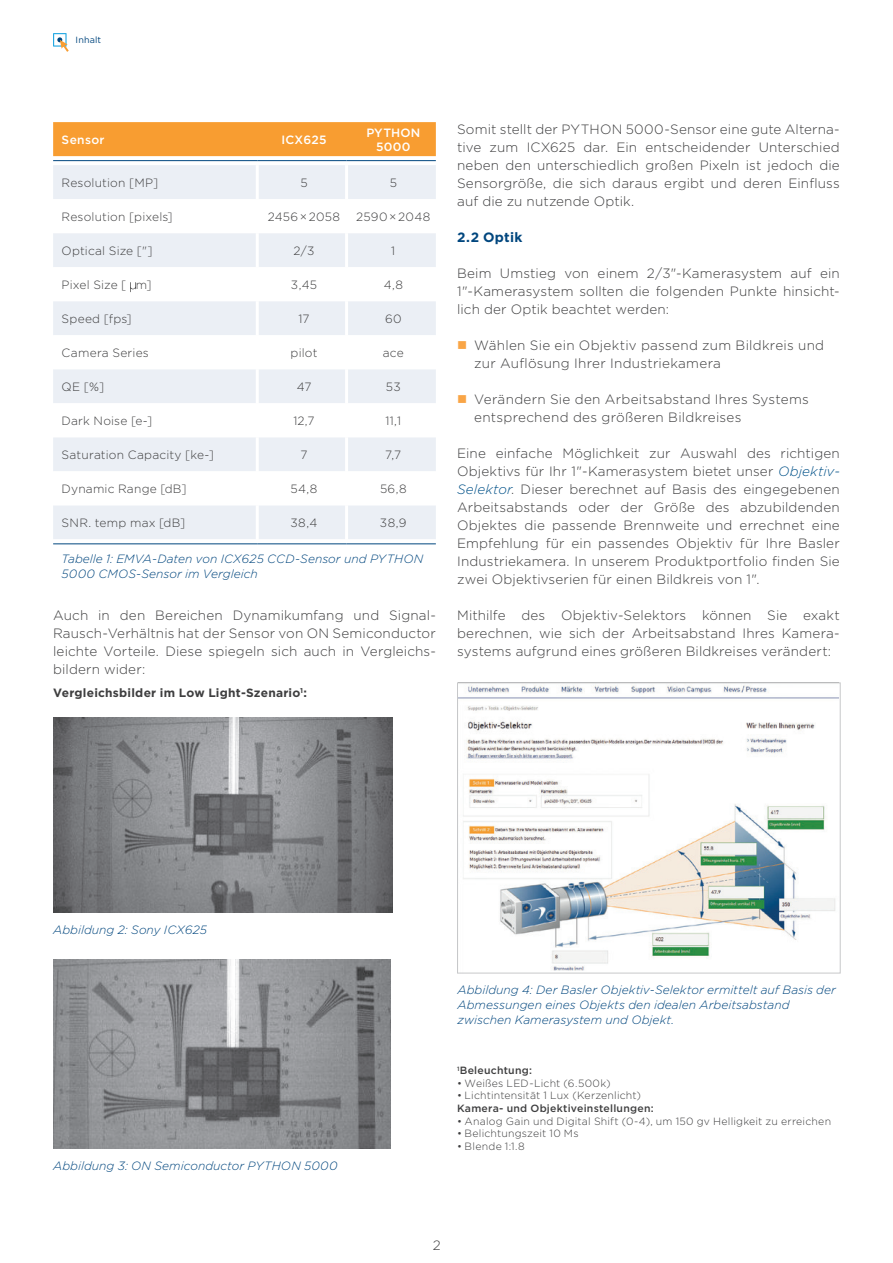
<style>
.page{position:relative;width:893px;height:1263px;background:#fff}
.page>*{position:absolute;margin:0;border:0;box-sizing:border-box;transform-origin:0 0}
.t1{font:300 13.5px/18px "Gotham";letter-spacing:.015em;color:#3e3e3f}
.t2{font:700 13.5px "Gotham";letter-spacing:.015em;color:#00467e}
.t3{font:italic 300 12px/15px "Gotham";letter-spacing:.005em;color:#00467e}
.t4{font:300 12px "Gotham";letter-spacing:.015em;color:#3e3e3f}
.t5{font:700 12px "Gotham";letter-spacing:.02em;color:#3e3e3f}
.t6{font:500 12px/14.4px "Gotham";letter-spacing:.02em;color:#fff;text-align:center}
.t7{font:300 10.5px "Gotham";letter-spacing:.02em;color:#3e3e3f}
.t8{font:500 10.5px "Gotham";letter-spacing:.025em;color:#3e3e3f}
.t9{font:9px "Gotham";letter-spacing:.02em;color:#00467e}
.s1{font-style:italic;color:#015188}
</style>
<div class="page">
<div style="left:53px;top:122px;width:383px;height:34px;background:#f89d31"></div>
<div style="left:53px;top:165px;width:383px;height:34px;background:#ebeff5"></div>
<svg style="left:53px;top:233px;width:383px;height:312px;fill:#ebeff5"></svg>
<hr style="left:256px;top:165px;width:3px;height:34px;background:#fff">
<hr style="left:345px;top:165px;width:3px;height:34px;background:#fff">
<hr style="left:256px;top:233px;width:3px;height:34px;background:#fff">
<hr style="left:345px;top:233px;width:3px;height:34px;background:#fff">
<hr style="left:256px;top:267px;width:3px;height:34px;background:#fff">
<hr style="left:345px;top:267px;width:3px;height:34px;background:#fff">
<hr style="left:256px;top:301px;width:3px;height:34px;background:#fff">
<hr style="left:345px;top:301px;width:3px;height:34px;background:#fff">
<hr style="left:256px;top:335px;width:3px;height:34px;background:#fff">
<hr style="left:345px;top:335px;width:3px;height:34px;background:#fff">
<hr style="left:256px;top:369px;width:3px;height:34px;background:#fff">
<hr style="left:345px;top:369px;width:3px;height:34px;background:#fff">
<hr style="left:256px;top:403px;width:3px;height:34px;background:#fff">
<hr style="left:345px;top:403px;width:3px;height:34px;background:#fff">
<hr style="left:256px;top:437px;width:3px;height:34px;background:#fff">
<hr style="left:345px;top:437px;width:3px;height:34px;background:#fff">
<hr style="left:256px;top:471px;width:3px;height:34px;background:#fff">
<hr style="left:345px;top:471px;width:3px;height:34px;background:#fff">
<hr style="left:256px;top:505px;width:3px;height:34px;background:#fff">
<hr style="left:345px;top:505px;width:3px;height:34px;background:#fff">
<svg style="left:256px;top:539px;width:3px;height:6px"></svg>
<svg style="left:345px;top:539px;width:3px;height:6px"></svg>
<hr style="left:53px;top:160px;width:204px;height:1px;background:#00467e">
<hr style="left:257px;top:160px;width:90px;height:1px;background:#00467e">
<hr style="left:347px;top:160px;width:89px;height:1px;background:#00467e">
<hr style="left:53px;top:543px;width:204px;height:1px;background:#00467e">
<hr style="left:257px;top:543px;width:90px;height:1px;background:#00467e">
<hr style="left:347px;top:543px;width:89px;height:1px;background:#00467e">
<svg style="left:130px;top:282px;width:6px;height:10px"></svg>
<img style="left:53px;top:717px;width:339px;height:195px">
<img style="left:53px;top:960px;width:338px;height:188px">
<img style="left:459px;top:684px;width:379px;height:287px">
<div style="left:457px;top:682px;width:384px;height:291px;border:1px solid #c7c8ca"></div>
<svg style="left:53px;top:33px;width:16px;height:19px"></svg>
<p class="t9" style="left:76px;top:34px;width:27px">Inhalt</p>
<p class="t6" style="left:62px;top:132px;width:44px">Sensor</p>
<p class="t6" style="left:281px;top:132px;width:47px">ICX625</p>
<p class="t6" style="left:366px;top:125px;width:55px">PYTHON<br>5000</p>
<p class="t4" style="left:62px;top:175px;width:98px">Resolution [MP]</p>
<p class="t4" style="left:300px;top:175px;width:9px">5</p>
<p class="t4" style="left:390px;top:175px;width:9px">5</p>
<p class="t4" style="left:62px;top:209px;width:113px">Resolution [pixels]</p>
<p class="t4" style="left:268px;top:209px;width:74px">2456 × 2058</p>
<p class="t4" style="left:356px;top:209px;width:76px">2590 × 2048</p>
<p class="t4" style="left:62px;top:243px;width:92px">Optical Size ["]</p>
<p class="t4" style="left:293px;top:243px;width:23px">2/3</p>
<p class="t4" style="left:391px;top:243px;width:6px">1</p>
<p class="t4" style="left:62px;top:277px;width:92px">Pixel Size [ m]</p>
<p class="t4" style="left:291px;top:277px;width:28px">3,45</p>
<p class="t4" style="left:384px;top:277px;width:21px">4,8</p>
<p class="t4" style="left:62px;top:311px;width:72px">Speed [fps]</p>
<p class="t4" style="left:298px;top:311px;width:13px">17</p>
<p class="t4" style="left:385px;top:311px;width:18px">60</p>
<p class="t4" style="left:62px;top:345px;width:89px">Camera Series</p>
<p class="t4" style="left:291px;top:345px;width:28px">pilot</p>
<p class="t4" style="left:383px;top:345px;width:23px">ace</p>
<p class="t4" style="left:62px;top:379px;width:44px">QE [%]</p>
<p class="t4" style="left:297px;top:379px;width:16px">47</p>
<p class="t4" style="left:386px;top:379px;width:16px">53</p>
<p class="t4" style="left:62px;top:413px;width:92px">Dark Noise [e-]</p>
<p class="t4" style="left:293px;top:413px;width:23px">12,7</p>
<p class="t4" style="left:386px;top:413px;width:17px">11,1</p>
<p class="t4" style="left:62px;top:447px;width:154px">Saturation Capacity [ke-]</p>
<p class="t4" style="left:300px;top:447px;width:9px">7</p>
<p class="t4" style="left:385px;top:447px;width:18px">7,7</p>
<p class="t4" style="left:62px;top:481px;width:127px">Dynamic Range [dB]</p>
<p class="t4" style="left:291px;top:481px;width:28px">54,8</p>
<p class="t4" style="left:380px;top:481px;width:28px">56,8</p>
<p class="t4" style="left:62px;top:515px;width:125px">SNR. temp max [dB]</p>
<p class="t4" style="left:291px;top:515px;width:28px">38,4</p>
<p class="t4" style="left:380px;top:515px;width:28px">38,9</p>
<p class="t3" style="left:62px;top:551px;width:363px">Tabelle 1: EMVA-Daten von ICX625 CCD-Sensor und PYTHON<br>5000 CMOS-Sensor im Vergleich</p>
<p class="t1" style="left:53px;top:606px;width:384px">Auch in den Bereichen Dynamikumfang und Signal-Rausch-Verhältnis hat der Sensor von ON Semiconductor leichte Vorteile. Diese spiegeln sich auch in Vergleichs&shy;bildern wider:</p>
<p class="t5" style="left:53px;top:684px;width:255px">Vergleichsbilder im Low Light-Szenario<sup>1</sup>:</p>
<p class="t1" style="left:457px;top:120px;width:384px;text-align:justify">Somit stellt der PYTHON 5000-Sensor eine gute Alterna&shy;tive zum ICX625 dar. Ein entscheidender Unterschied neben den unterschiedlich großen Pixeln ist jedoch die Sensorgröße, die sich daraus ergibt und deren Einfluss auf die zu nutzende Optik.</p>
<p class="t2" style="left:457px;top:228px;width:67px">2.2 Optik</p>
<p class="t1" style="left:457px;top:264px;width:384px;text-align:justify">Beim Umstieg von einem 2/3"-Kamerasystem auf ein 1"-Kamerasystem sollten die folgenden Punkte hinsicht&shy;lich der Optik beachtet werden:</p>
<p class="t1" style="left:474px;top:336px;width:352px">Wählen Sie ein Objektiv passend zum Bildkreis und zur Auflösung Ihrer Industriekamera</p>
<p class="t1" style="left:474px;top:390px;width:336px">Verändern Sie den Arbeitsabstand Ihres Systems entsprechend des größeren Bildkreises</p>
<p class="t1" style="left:457px;top:444px;width:384px;text-align:justify">Eine einfache Möglichkeit zur Auswahl des richtigen Objektivs für Ihr 1"-Kamerasystem bietet unser <span class="s1">Objektiv-Selektor</span>. Dieser berechnet auf Basis des eingegebenen Arbeitsabstands oder der Größe des abzubildenden Objektes die passende Brennweite und errechnet eine Empfehlung für ein passendes Objektiv für Ihre Basler Industriekamera. In unserem Produktportfolio finden Sie zwei Objektivserien für einen Bildkreis von 1".</p>
<p class="t1" style="left:457px;top:606px;width:384px">Mithilfe des Objektiv-Selektors können Sie exakt berechnen, wie sich der Arbeitsabstand Ihres Kamera&shy;systems aufgrund eines größeren Bildkreises verändert:</p>
<p class="t3" style="left:53px;top:922px;width:155px">Abbildung 2: Sony ICX625</p>
<p class="t3" style="left:53px;top:1158px;width:286px">Abbildung 3: ON Semiconductor PYTHON 5000</p>
<p class="t3" style="left:457px;top:982px;width:380px">Abbildung 4: Der Basler Objektiv-Selektor ermittelt auf Basis der<br>Abmessungen eines Objekts den idealen Arbeitsabstand zwischen Kamerasystem und Objekt.</p>
<p class="t8" style="left:457px;top:1063px;width:76px"><sup>1</sup>Beleuchtung:</p>
<p class="t7" style="left:457px;top:1076px;width:155px">• Weißes LED-Licht (6.500k)</p>
<p class="t7" style="left:457px;top:1089px;width:185px">• Lichtintensität 1 Lux (Kerzenlicht)</p>
<p class="t8" style="left:457px;top:1101px;width:198px">Kamera- und Objektiveinstellungen:</p>
<p class="t7" style="left:457px;top:1114px;width:375px">• Analog Gain und Digital Shift (0-4), um 150 gv Helligkeit zu erreichen</p>
<p class="t7" style="left:457px;top:1127px;width:123px">• Belichtungszeit 10 Ms</p>
<p class="t7" style="left:457px;top:1139px;width:69px">• Blende 1:1.8</p>
<p class="t1" style="left:433px;top:1236px;width:9px">2</p>
</div>
